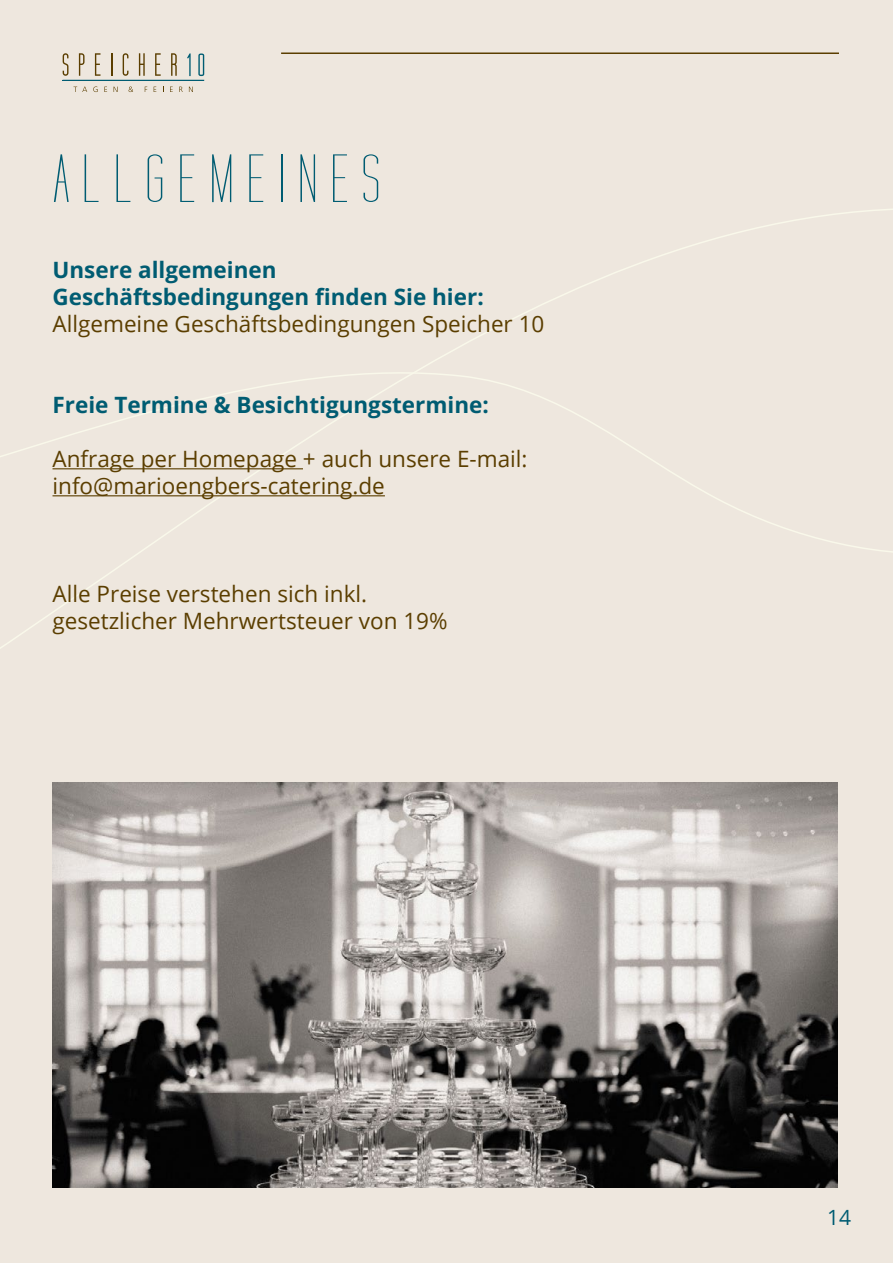
<style>
.page{position:relative;width:893px;height:1263px;background:#eee7de}
.page>*{position:absolute;margin:0;border:0;box-sizing:border-box;transform-origin:0 0}
.t1{font:69px "Tall Films Expanded";letter-spacing:.16em;color:#005c72}
.t2{font:22.5px/27px "Open Sans";color:#5b3e00}
.t3{font:700 22.5px/27px "Open Sans";color:#005c72}
.t4{font:21px "Open Sans";color:#005c72}
</style>
<div class="page">
<svg style="left:74px;top:87px;width:13px;height:5px"></svg>
<svg style="left:93px;top:87px;width:5px;height:5px"></svg>
<svg style="left:114px;top:87px;width:4px;height:5px"></svg>
<svg style="left:129px;top:87px;width:4px;height:5px"></svg>
<svg style="left:179px;top:87px;width:4px;height:5px"></svg>
<svg style="left:189px;top:87px;width:4px;height:5px"></svg>
<svg style="left:79px;top:53px;width:6px;height:23px"></svg>
<svg style="left:95px;top:53px;width:6px;height:23px"></svg>
<svg style="left:111px;top:53px;width:1px;height:23px"></svg>
<svg style="left:123px;top:53px;width:5px;height:23px"></svg>
<svg style="left:139px;top:53px;width:6px;height:23px"></svg>
<svg style="left:155px;top:53px;width:6px;height:23px"></svg>
<svg style="left:171px;top:53px;width:6px;height:23px"></svg>
<svg style="left:63px;top:53px;width:5px;height:23px"></svg>
<hr style="left:63px;top:80px;width:141px;height:1px;background:#005c72">
<svg style="left:187px;top:53px;width:4px;height:23px"></svg>
<svg style="left:198px;top:53px;width:6px;height:23px"></svg>
<img style="left:53px;top:782px;width:784px;height:406px">
<hr style="left:281px;top:53px;width:558px;height:1px;background:#5b3e00">
<svg style="left:0;top:209px;width:893px;height:440px"></svg>
<hr style="left:53px;top:468px;width:250px;height:1px;background:#5b3e00">
<hr style="left:53px;top:495px;width:332px;height:1px;background:#5b3e00">
<h1 class="t1" style="left:53px;top:147px;width:331px">ALLGEMEINES</h1>
<p class="t3" style="left:53px;top:256px;width:433px">Unsere allgemeinen<br>Geschäftsbedingungen finden Sie hier:</p>
<p class="t2" style="left:53px;top:310px;width:493px">Allgemeine Geschäftsbedingungen Speicher 10</p>
<p class="t3" style="left:53px;top:391px;width:438px">Freie Termine &amp; Besichtigungstermine:</p>
<p class="t2" style="left:53px;top:445px;width:477px">Anfrage per Homepage + auch unsere E-mail: info@marioengbers-catering.de</p>
<p class="t2" style="left:53px;top:580px;width:397px">Alle Preise verstehen sich inkl. gesetzlicher Mehrwertsteuer von 19%</p>
<p class="t4" style="left:827px;top:1203px;width:26px">14</p>
</div>
